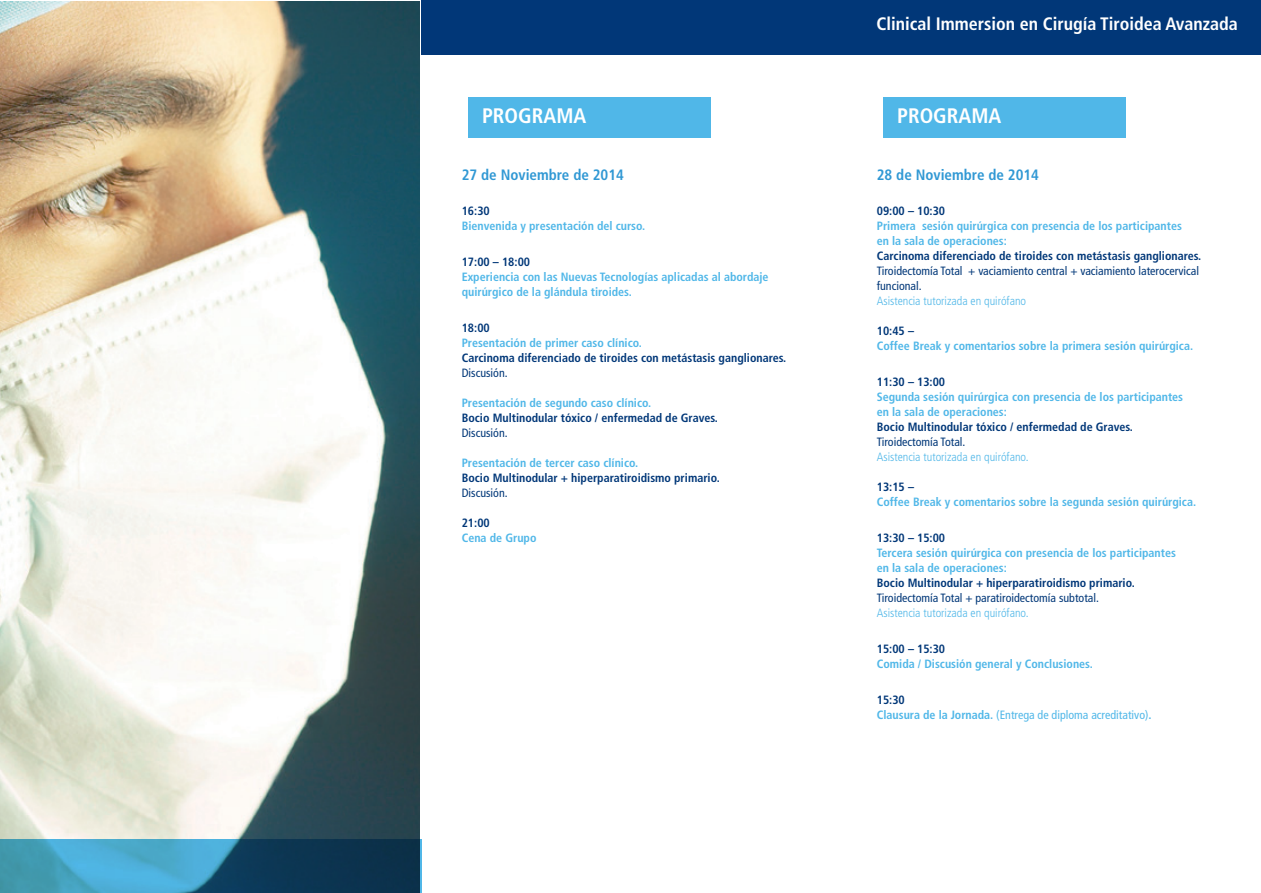
<style>
.page{position:relative;width:1261px;height:893px;background:#fff}
.page>*{position:absolute;margin:0;border:0;box-sizing:border-box;transform-origin:0 0}
.t1{font:700 condensed 21px "Frutiger LT Std";color:#fff}
.t2{font:700 condensed 18px "Frutiger LT Std";color:#fff}
.t3{font:700 condensed 15px "Frutiger LT Std";color:#3098d4}
.t4{font:700 condensed 12px/15px "Frutiger LT Std";color:#50b7e8}
.t5{font:700 condensed 12px/15px "Frutiger LT Std";color:#013778}
.t6{font:condensed 12px/15px "Frutiger LT Std";color:#013778}
.t7{font:300 condensed 12px "Frutiger LT Std";color:#50b7e8}
.t8{font:condensed 12px "Frutiger LT Std";color:#50b7e8}
.s1{color:#013778}
.s2{color:#50b7e8}
.s3{font-weight:400}
.s4{font-weight:700}
</style>
<div class="page">
<div style="left:421px;top:0;width:840px;height:54px;background:#013778"></div>
<div style="left:468px;top:97px;width:243px;height:41px;background:#50b7e8"></div>
<div style="left:883px;top:97px;width:243px;height:41px;background:#50b7e8"></div>
<img style="left:0;top:1px;width:420px;height:838px">
<svg style="left:0;top:839px;width:421px;height:53px;background:#2c7191"></svg>
<p class="t2" style="left:876px;top:13px;width:363px">Clinical Immersion en Cirugía Tiroidea Avanzada</p>
<p class="t1" style="left:482px;top:104px;width:106px">PROGRAMA</p>
<p class="t1" style="left:897px;top:104px;width:106px">PROGRAMA</p>
<p class="t3" style="left:462px;top:165px;width:164px">27 de Noviembre de 2014</p>
<p class="t3" style="left:877px;top:165px;width:164px">28 de Noviembre de 2014</p>
<p class="t5" style="left:462px;top:203px;width:30px">16:30</p>
<p class="t4" style="left:462px;top:218px;width:185px">Bienvenida y presentación del curso.</p>
<p class="t4" style="left:462px;top:254px;width:308px"><span class="s1">17:00 – 18:00<br></span>Experiencia con las Nuevas Tecnologías aplicadas al abordaje quirúrgico de la glándula tiroides.</p>
<p class="t5" style="left:462px;top:320px;width:30px">18:00</p>
<p class="t5" style="left:462px;top:335px;width:326px"><span class="s2">Presentación de primer caso clínico.<br></span>Carcinoma diferenciado de tiroides con metástasis ganglionares.<br><span class="s3">Discusión.</span></p>
<p class="t5" style="left:462px;top:395px;width:258px"><span class="s2">Presentación de segundo caso clínico.<br></span>Bocio Multinodular tóxico / enfermedad de Graves.<br><span class="s3">Discusión.</span></p>
<p class="t5" style="left:462px;top:455px;width:260px"><span class="s2">Presentación de tercer caso clínico.<br></span>Bocio Multinodular + hiperparatiroidismo primario.<br><span class="s3">Discusión.</span></p>
<p class="t5" style="left:462px;top:515px;width:30px">21:00</p>
<p class="t4" style="left:462px;top:530px;width:76px">Cena de Grupo</p>
<p class="t5" style="left:877px;top:203px;width:70px">09:00 – 10:30</p>
<p class="t4" style="left:877px;top:218px;width:307px">Primera sesión quirúrgica con presencia de los participantes en la sala de operaciones:</p>
<p class="t5" style="left:877px;top:248px;width:326px">Carcinoma diferenciado de tiroides con metástasis ganglionares.</p>
<p class="t6" style="left:877px;top:263px;width:324px">Tiroidectomía Total + vaciamiento central + vaciamiento laterocervical funcional.</p>
<p class="t7" style="left:877px;top:294px;width:151px">Asistencia tutorizada en quirófano</p>
<p class="t4" style="left:877px;top:323px;width:318px"><span class="s1">10:45 –<br></span>Coffee Break y comentarios sobre la primera sesión quirúrgica.</p>
<p class="t5" style="left:877px;top:374px;width:70px">11:30 – 13:00</p>
<p class="t4" style="left:877px;top:389px;width:308px">Segunda sesión quirúrgica con presencia de los participantes en la sala de operaciones:</p>
<p class="t5" style="left:877px;top:419px;width:258px">Bocio Multinodular tóxico / enfermedad de Graves.</p>
<p class="t6" style="left:877px;top:434px;width:90px">Tiroidectomía Total.</p>
<p class="t7" style="left:877px;top:450px;width:153px">Asistencia tutorizada en quirófano.</p>
<p class="t5" style="left:877px;top:479px;width:39px">13:15 –</p>
<p class="t4" style="left:877px;top:494px;width:321px">Coffee Break y comentarios sobre la segunda sesión quirúrgica.</p>
<p class="t5" style="left:877px;top:530px;width:70px">13:30 – 15:00</p>
<p class="t4" style="left:877px;top:545px;width:301px">Tercera sesión quirúrgica con presencia de los participantes en la sala de operaciones:</p>
<p class="t5" style="left:877px;top:575px;width:260px">Bocio Multinodular + hiperparatiroidismo primario.</p>
<p class="t6" style="left:877px;top:590px;width:224px">Tiroidectomía Total + paratiroidectomía subtotal.</p>
<p class="t7" style="left:877px;top:606px;width:153px">Asistencia tutorizada en quirófano.</p>
<p class="t5" style="left:877px;top:641px;width:70px">15:00 – 15:30</p>
<p class="t4" style="left:877px;top:656px;width:218px">Comida / Discusión general y Conclusiones.</p>
<p class="t5" style="left:877px;top:692px;width:30px">15:30</p>
<p class="t8" style="left:877px;top:708px;width:276px"><span class="s4">Clausura de la Jornada.</span> (Entrega de diploma acreditativo)<span class="s4">.</span></p>
</div>
